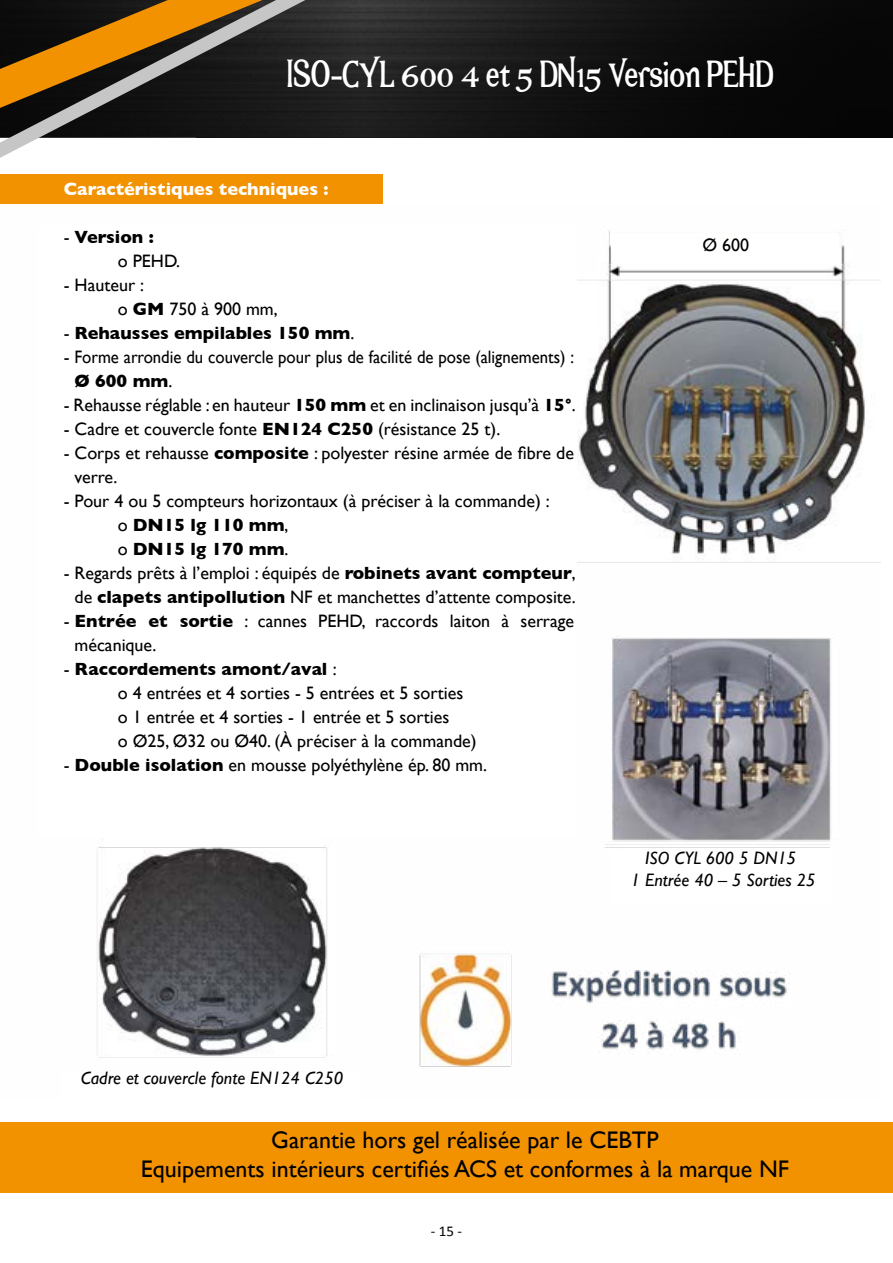
<style>
.page{position:relative;width:893px;height:1263px;background:#fff}
.page>*{position:absolute;margin:0;border:0;box-sizing:border-box;transform-origin:0 0}
.t1{font:36px "Bromato";color:#fff}
.t2{font:24px/28.8px "Gill Sans";color:#000;text-align:center}
.t3{font:18px/24px "Gill Sans";color:#000}
.t4{font:italic 18px/21.6px "Gill Sans";color:#000;text-align:center}
.t5{font:700 18px/24px "Gill Sans";color:#000}
.t6{font:700 18px "Gill Sans";color:#fff}
.t7{font:15px "Calibri";color:#000}
.s1{font-weight:400}
.s2{font-weight:700}
</style>
<div class="page">
<img style="left:486px;top:0;width:407px;height:138px">
<svg style="left:0;top:0;width:486px;height:158px;background:#584e3e"></svg>
<div style="left:0;top:1123px;width:893px;height:70px;background:#f39200"></div>
<img style="left:97px;top:230px;width:783px;height:837px">
<div style="left:38px;top:225px;width:539px;height:611px;background:#fff"></div>
<div style="left:610px;top:852px;width:221px;height:53px;background:#fff"></div>
<div style="left:612px;top:239px;width:227px;height:25px;background:#fff"></div>
<div style="left:0;top:174px;width:383px;height:30px;background:#f39200"></div>
<h1 class="t1" style="left:287px;top:50px;width:489px">ISO-CYL 600 4 et 5 DN15 Version PEHD</h1>
<p class="t6" style="left:64px;top:175px;width:266px">Caractéristiques techniques :</p>
<p class="t5" style="left:118px;top:225px;width:64px;text-indent:-54px"><span class="s1">-</span> Version :<br><span class="s1">o PEHD.</span></p>
<p class="t3" style="left:118px;top:273px;width:161px;text-indent:-54px">- Hauteur :<br>o <span class="s2">GM</span> 750 à 900 mm,</p>
<p class="t5" style="left:64px;top:321px;width:292px"><span class="s1">-</span> Rehausses empilables 150 mm<span class="s1">.</span></p>
<p class="t3" style="left:75px;top:345px;width:501px;text-indent:-11px">- Forme arrondie du couvercle pour plus de facilité de pose (alignements) :<br><span class="s2">Ø 600 mm</span>.</p>
<p class="t3" style="left:64px;top:393px;width:514px">- Rehausse réglable : en hauteur <span class="s2">150 mm</span> et en inclinaison jusqu’à <span class="s2">15°</span>.</p>
<p class="t3" style="left:64px;top:417px;width:438px">- Cadre et couvercle fonte <span class="s2">EN124 C250</span> (résistance 25 t).</p>
<p class="t3" style="left:75px;top:441px;width:501px;text-indent:-11px">- Corps et rehausse <span class="s2">composite</span> : polyester résine armée de fibre de verre.</p>
<p class="t3" style="left:118px;top:489px;width:433px;text-indent:-54px">- Pour 4 ou 5 compteurs horizontaux (à préciser à la commande) : o <span class="s2">DN15 lg 110 mm</span>,<br>o <span class="s2">DN15 lg 170 mm</span>.</p>
<p class="t3" style="left:64px;top:561px;width:514px;text-align:right">- Regards prêts à l’emploi : équipés de <span class="s2">robinets avant compteur</span>, de <span class="s2">clapets antipollution</span> NF et manchettes d’attente composite.</p>
<p class="t3" style="left:75px;top:609px;width:501px;text-indent:-11px">- <span class="s2">Entrée et sortie</span> : cannes PEHD, raccords laiton à serrage mécanique.</p>
<p class="t3" style="left:118px;top:657px;width:360px;text-indent:-54px">- <span class="s2">Raccordements amont/aval</span> :<br>o 4 entrées et 4 sorties - 5 entrées et 5 sorties o 1 entrée et 4 sorties - 1 entrée et 5 sorties<br>o Ø25, Ø32 ou Ø40. (À préciser à la commande)</p>
<p class="t3" style="left:64px;top:753px;width:425px">- <span class="s2">Double isolation</span> en mousse polyéthylène ép. 80 mm.</p>
<p class="t3" style="left:702px;top:233px;width:48px">Ø 600</p>
<p class="t4" style="left:631px;top:847px;width:186px">ISO CYL 600 5 DN15<br>1 Entrée 40 – 5 Sorties 25</p>
<p class="t4" style="left:81px;top:1067px;width:264px">Cadre et couvercle fonte EN124 C250</p>
<h2 class="t2" style="left:141px;top:1125px;width:650px">Garantie hors gel réalisée par le CEBTP<br>Equipements intérieurs certifiés ACS et conformes à la marque NF</h2>
<p class="t7" style="left:431px;top:1222px;width:33px">- 15 -</p>
</div>
